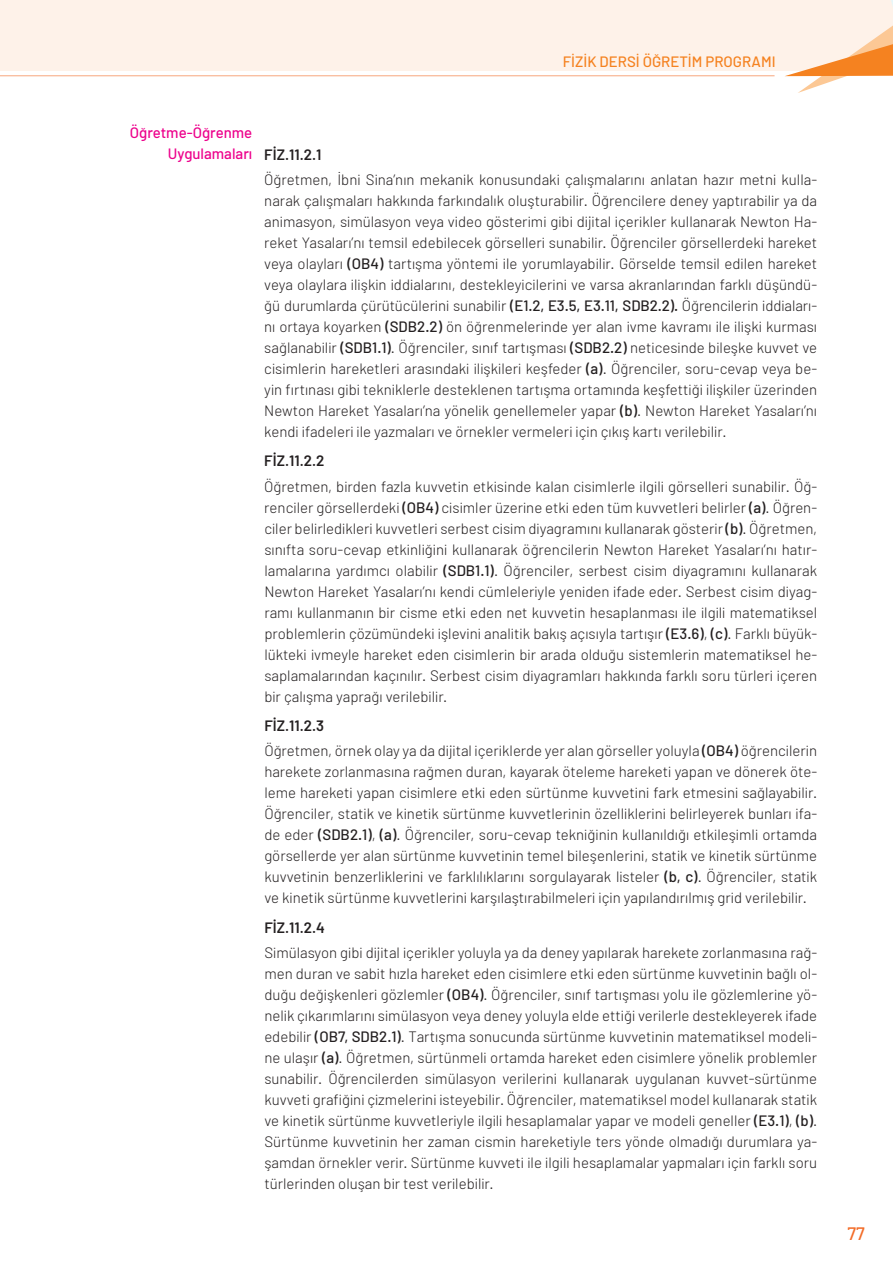
<style>
.page{position:relative;width:893px;height:1263px;background:#fff}
.page>*{position:absolute;margin:0;border:0;box-sizing:border-box;transform-origin:0 0}
.t1{font:500 18px "Barlow";color:#f36c28}
.t2{font:300 15px/21px "Barlow";color:#231f20;text-align:justify}
.t3{font:500 15px/21px "Barlow";color:#ed028c}
.t4{font:500 15px "Barlow";color:#f58220}
.t5{font:600 15px "Barlow";color:#231f20}
.s1{font-weight:600;color:#231f20}
.s2{font-weight:500}
.s3{font-weight:600}
</style>
<div class="page">
<div style="left:0;top:0;width:893px;height:71px;background:#fef2e9"></div>
<hr style="left:0;top:75px;width:774px;height:1px;background:#f36c28">
<svg style="left:785px;top:25px;width:108px;height:68px"></svg>
<p class="t4" style="left:563px;top:53px;width:214px">FİZİK DERSİ ÖĞRETİM PROGRAMI</p>
<p class="t3" style="left:168px;top:122px;width:155px;text-indent:-38px">Öğretme-Öğrenme<br>Uygulamaları <span class="s1">FİZ.11.2.1</span></p>
<p class="t2" style="left:264px;top:168px;width:554px">Öğretmen, İbni Sina’nın mekanik konusundaki çalışmalarını anlatan hazır metni kulla&shy;narak çalışmaları hakkında farkındalık oluşturabilir. Öğrencilere deney yaptırabilir ya da animasyon, simülasyon veya video gösterimi gibi dijital içerikler kullanarak Newton Ha&shy;reket Yasaları’nı temsil edebilecek görselleri sunabilir. Öğrenciler görsellerdeki hareket veya olayları <span class="s2">(OB4)</span> tartışma yöntemi ile yorumlayabilir. Görselde temsil edilen hareket veya olaylara ilişkin iddialarını, destekleyicilerini ve varsa akranlarından farklı düşündü&shy;ğü durumlarda çürütücülerini sunabilir <span class="s2">(E1.2, E3.5, E3.11, SDB2.2).</span> Öğrencilerin iddiaları&shy;nı ortaya koyarken <span class="s2">(SDB2.2)</span> ön öğrenmelerinde yer alan ivme kavramı ile ilişki kurması sağlanabilir <span class="s2">(SDB1.1)</span>. Öğrenciler, sınıf tartışması <span class="s2">(SDB2.2)</span> neticesinde bileşke kuvvet ve cisimlerin hareketleri arasındaki ilişkileri keşfeder <span class="s2">(a)</span>. Öğrenciler, soru-cevap veya be&shy;yin fırtınası gibi tekniklerle desteklenen tartışma ortamında keşfettiği ilişkiler üzerinden Newton Hareket Yasaları’na yönelik genellemeler yapar <span class="s2">(b)</span>. Newton Hareket Yasaları’nı kendi ifadeleri ile yazmaları ve örnekler vermeleri için çıkış kartı verilebilir.</p>
<p class="t5" style="left:264px;top:450px;width:62px">FİZ.11.2.2</p>
<p class="t2" style="left:264px;top:475px;width:554px">Öğretmen, birden fazla kuvvetin etkisinde kalan cisimlerle ilgili görselleri sunabilir. Öğ&shy;renciler görsellerdeki <span class="s2">(OB4)</span> cisimler üzerine etki eden tüm kuvvetleri belirler <span class="s2">(a)</span>. Öğren&shy;ciler belirledikleri kuvvetleri serbest cisim diyagramını kullanarak gösterir <span class="s2">(b)</span>. Öğretmen, sınıfta soru-cevap etkinliğini kullanarak öğrencilerin Newton Hareket Yasaları’nı hatır&shy;lamalarına yardımcı olabilir <span class="s2">(SDB1.1)</span>. Öğrenciler, serbest cisim diyagramını kullanarak Newton Hareket Yasaları’nı kendi cümleleriyle yeniden ifade eder. Serbest cisim diyag&shy;ramı kullanmanın bir cisme etki eden net kuvvetin hesaplanması ile ilgili matematiksel problemlerin çözümündeki işlevini analitik bakış açısıyla tartışır <span class="s2">(E3.6)</span>, <span class="s2">(c)</span>. Farklı büyük&shy;lükteki ivmeyle hareket eden cisimlerin bir arada olduğu sistemlerin matematiksel he&shy;saplamalarından kaçınılır. Serbest cisim diyagramları hakkında farklı soru türleri içeren bir çalışma yaprağı verilebilir.</p>
<p class="t2" style="left:264px;top:713px;width:554px;line-height:25.2px"><span class="s3">FİZ.11.2.3<br></span>Öğretmen, örnek olay ya da dijital içeriklerde yer alan görseller yoluyla <span class="s2">(OB4)</span> öğrencilerin</p>
<p class="t2" style="left:264px;top:761px;width:554px">harekete zorlanmasına rağmen duran, kayarak öteleme hareketi yapan ve dönerek öte&shy;leme hareketi yapan cisimlere etki eden sürtünme kuvvetini fark etmesini sağlayabilir.<br>Öğrenciler, statik ve kinetik sürtünme kuvvetlerinin özelliklerini belirleyerek bunları ifa&shy;de eder <span class="s2">(SDB2.1)</span>, <span class="s2">(a)</span>. Öğrenciler, soru-cevap tekniğinin kullanıldığı etkileşimli ortamda görsellerde yer alan sürtünme kuvvetinin temel bileşenlerini, statik ve kinetik sürtünme kuvvetinin benzerliklerini ve farklılıklarını sorgulayarak listeler <span class="s2">(b, c)</span>. Öğrenciler, statik ve kinetik sürtünme kuvvetlerini karşılaştırabilmeleri için yapılandırılmış grid verilebilir.</p>
<p class="t5" style="left:264px;top:916px;width:62px">FİZ.11.2.4</p>
<p class="t2" style="left:264px;top:942px;width:554px">Simülasyon gibi dijital içerikler yoluyla ya da deney yapılarak harekete zorlanmasına rağ&shy;men duran ve sabit hızla hareket eden cisimlere etki eden sürtünme kuvvetinin bağlı ol&shy;duğu değişkenleri gözlemler <span class="s2">(OB4)</span>. Öğrenciler, sınıf tartışması yolu ile gözlemlerine yö&shy;nelik çıkarımlarını simülasyon veya deney yoluyla elde ettiği verilerle destekleyerek ifade edebilir <span class="s2">(OB7, SDB2.1)</span>. Tartışma sonucunda sürtünme kuvvetinin matematiksel modeli&shy;ne ulaşır <span class="s2">(a)</span>. Öğretmen, sürtünmeli ortamda hareket eden cisimlere yönelik problemler sunabilir. Öğrencilerden simülasyon verilerini kullanarak uygulanan kuvvet-sürtünme kuvveti grafiğini çizmelerini isteyebilir. Öğrenciler, matematiksel model kullanarak statik ve kinetik sürtünme kuvvetleriyle ilgili hesaplamalar yapar ve modeli geneller <span class="s2">(E3.1)</span>, <span class="s2">(b)</span>.<br>Sürtünme kuvvetinin her zaman cismin hareketiyle ters yönde olmadığı durumlara ya&shy;şamdan örnekler verir. Sürtünme kuvveti ile ilgili hesaplamalar yapmaları için farklı soru türlerinden oluşan bir test verilebilir.</p>
<p class="t1" style="left:847px;top:1222px;width:19px">77</p>
</div>
